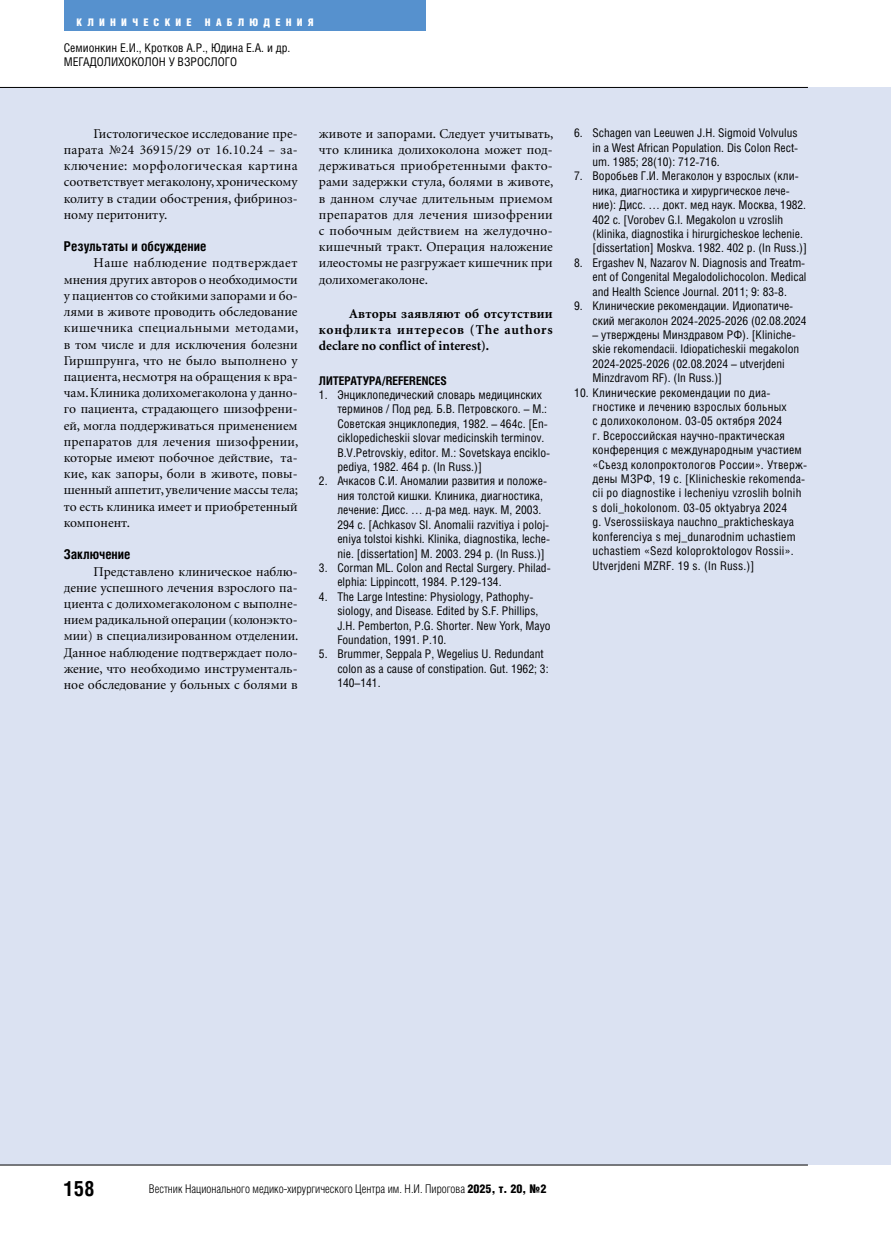
<style>
.page{position:relative;width:893px;height:1234px;background:#fff}
.page>*{position:absolute;margin:0;border:0;box-sizing:border-box;transform-origin:0 0}
.t1{font:700 21px "Helios Cond";color:#000}
.main_text_material{font:13.5px/16.2px "Minion Cyr";color:#000;text-align:justify}
.main_text_material-2{font:700 13.5px/16.2px "Minion Cyr";color:#000;text-align:justify}
.text_title_MATERIAL{font:700 13.5px "Helios Cond";color:#000}
.literature{font:12px/14.4px "Helios Cond";color:#000}
.t2{font:300 12px "Helios Cond";color:#000}
.literature-2{font:700 12px "Helios Cond";color:#000}
.t3{font:900 10.5px "Helios Cond";letter-spacing:.5em;color:#fff}
.s1{font-weight:900}
</style>
<div class="page">
<div style="left:0;top:87px;width:891px;height:1077px;background:#dbe2f2"></div>
<hr style="left:0;top:1164px;width:808px;height:1px;background:#000">
<hr style="left:0;top:87px;width:808px;height:1px;background:#000">
<div style="left:64px;top:0;width:361px;height:30px;background:#5691ce"></div>
<p class="t3" style="left:77px;top:16px;width:117px">КЛИНИЧЕСКИЕ</p>
<p class="t3" style="left:205px;top:16px;width:110px">НАБЛЮДЕНИЯ</p>
<p class="literature" style="left:64px;top:40px;width:228px">Семионкин Е.И., Кротков А.Р., Юдина Е.А. и др.<br>МЕГАДОЛИХОКОЛОН У ВЗРОСЛОГО</p>
<p class="main_text_material" style="left:64px;top:125px;width:235px;text-indent:30px">Гистологическое исследование пре&shy;парата №24 36915/29 от 16.10.24 – за&shy;ключение: морфологическая картина соответствует мегаколону, хроническому колиту в стадии обострения, фибриноз&shy;ному перитониту.</p>
<p class="text_title_MATERIAL" style="left:64px;top:238px;width:144px">Результаты и обсуждение</p>
<p class="main_text_material" style="left:64px;top:255px;width:236px;text-indent:30px">Наше наблюдение подтверждает мнения других авторов о необходимости у пациентов со стойкими запорами и бо&shy;лями в животе проводить обследование кишечника специальными методами, в том числе и для исключения болезни Гиршпрунга, что не было выполнено у пациента, несмотря на обращения к вра&shy;чам. Клиника долихомегаколона у данно&shy;го пациента, страдающего шизофрени&shy;ей, могла поддерживаться применением препаратов для лечения шизофрении, которые имеют побочное действие, та&shy;кие, как запоры, боли в животе, повы&shy;шенный аппетит, увеличение массы тела; то есть клиника имеет и приобретенный компонент.</p>
<p class="text_title_MATERIAL" style="left:64px;top:546px;width:68px">Заключение</p>
<p class="main_text_material" style="left:64px;top:562px;width:236px;text-indent:30px">Представлено клиническое наблю&shy;дение успешного лечения взрослого па&shy;циента с долихомегаколоном с выполне&shy;нием радикальной операции (колонэкто&shy;мии) в специализированном отделении.<br>Данное наблюдение подтверждает поло&shy;жение, что необходимо инструменталь&shy;ное обследование у больных с болями в</p>
<p class="main_text_material" style="left:319px;top:125px;width:236px">животе и запорами. Следует учитывать, что клиника долихоколона может под&shy;держиваться приобретенными факто&shy;рами задержки стула, болями в животе, в данном случае длительным приемом препаратов для лечения шизофрении с побочным действием на желудочно&shy;кишечный тракт. Операция наложение илеостомы не разгружает кишечник при долихомегаколоне.</p>
<p class="main_text_material-2" style="left:319px;top:305px;width:235px;text-indent:30px">Авторы заявляют об отсутствии конфликта интересов (The authors declare no conflict of interest).</p>
<p class="literature-2" style="left:319px;top:373px;width:129px">ЛИТЕРАТУРА/REFERENCES</p>
<p class="literature" style="left:337px;top:387px;width:214px;text-indent:-18px">1. Энциклопедический словарь медицинских терминов / Под ред. Б.В. Петровского. – М.:<br>Советская энциклопедия, 1982. – 464с. [En&shy;ciklopedicheskii slovar medicinskih terminov.<br>B.V.Petrovskiy, editor. M.: Sovetskaya enciklo&shy;pediya, 1982. 464 р. (In Russ.)]</p>
<p class="literature" style="left:337px;top:473px;width:214px;text-indent:-18px">2. Ачкасов С.И. Аномалии развития и положе&shy;ния толстой кишки. Клиника, диагностика, лечение: Дисс. … д-ра мед. наук. М, 2003.<br>294 с. [Achkasov SI. Anomalii razvitiya i poloj&shy;eniya tolstoi kishki. Klinika, diagnostika, leche&shy;nie. [dissertation] M. 2003. 294 p. (In Russ.)]</p>
<p class="literature" style="left:337px;top:560px;width:215px;text-indent:-18px">3. Corman ML. Colon and Rectal Surgery. Philad&shy;elphia: Lippincott, 1984. P.129-134.</p>
<p class="literature" style="left:337px;top:589px;width:215px;text-indent:-18px">4. The Large Intestine: Physiology, Pathophy&shy;siology, and Disease. Edited by S.F. Phillips, J.H. Pemberton, P.G. Shorter. New York, Mayo Foundation, 1991. P.10.</p>
<p class="literature" style="left:337px;top:646px;width:213px;text-indent:-18px">5. Brummer, Seppala P, Wegelius U. Redundant colon as a cause of constipation. Gut. 1962; 3:<br>140–141.</p>
<p class="literature" style="left:592px;top:125px;width:207px;text-align:justify;text-indent:-18px">6. Schagen van Leeuwen J.H. Sigmoid Volvulus in a West African Population. Dis Colon Rect&shy;um. 1985; 28(10): 712-716.</p>
<p class="literature" style="left:592px;top:169px;width:216px;text-indent:-18px">7. Воробьев Г.И. Мегаколон у взрослых (кли&shy;ника, диагностика и хирургическое лече&shy;ние): Дисс. … докт. мед наук. Москва, 1982.<br>402 с. [Vorobev G.I. Megakolon u vzroslih (klinika, diagnostika i hirurgicheskoe lechenie. [dissertation] Moskva. 1982. 402 р. (In Russ.)]</p>
<p class="literature" style="left:592px;top:255px;width:215px;text-align:justify;text-indent:-18px">8. Ergashev N, Nazarov N. Diagnosis and Treatm&shy;ent of Congenital Megalodolichocolon. Medical and Health Science Journal. 2011; 9: 83-8.</p>
<p class="literature" style="left:592px;top:298px;width:216px;text-indent:-18px">9. Клинические рекомендации. Идиопатиче&shy;ский мегаколон 2024-2025-2026 (02.08.2024</p>
<p class="literature" style="left:592px;top:327px;width:208px">– утверждены Минздравом РФ). [Kliniche&shy;skie rekomendacii. Idiopaticheskii megakolon 2024-2025-2026 (02.08.2024 – utverjdeni Minzdravom RF). (In Russ.)]</p>
<p class="literature" style="left:592px;top:385px;width:216px;text-indent:-18px">10. Клинические рекомендации по диа&shy;гностике и лечению взрослых больных<br>с долихоколоном. 03-05 октября 2024<br>г. Всероссийская научно-практическая конференция с международным участием «Съезд колопроктологов России». Утверж&shy;дены МЗРФ, 19 с. [Klinicheskie rekomenda&shy;cii po diagnostike i lecheniyu vzroslih bolnih s doli_hokolonom. 03-05 oktyabrya 2024<br>g. Vserossiiskaya nauchno_prakticheskaya konferenciya s mej_dunarodnim uchastiem uchastiem «Sezd koloproktologov Rossii».<br>Utverjdeni MZRF. 19 s. (In Russ.)]</p>
<h1 class="t1" style="left:64px;top:1175px;width:33px">158</h1>
<p class="t2" style="left:149px;top:1181px;width:399px">Вестник Национального медико-хирургического Центра им. Н.И. Пирогова <span class="s1">2025, т. 20, №2</span></p>
</div>
